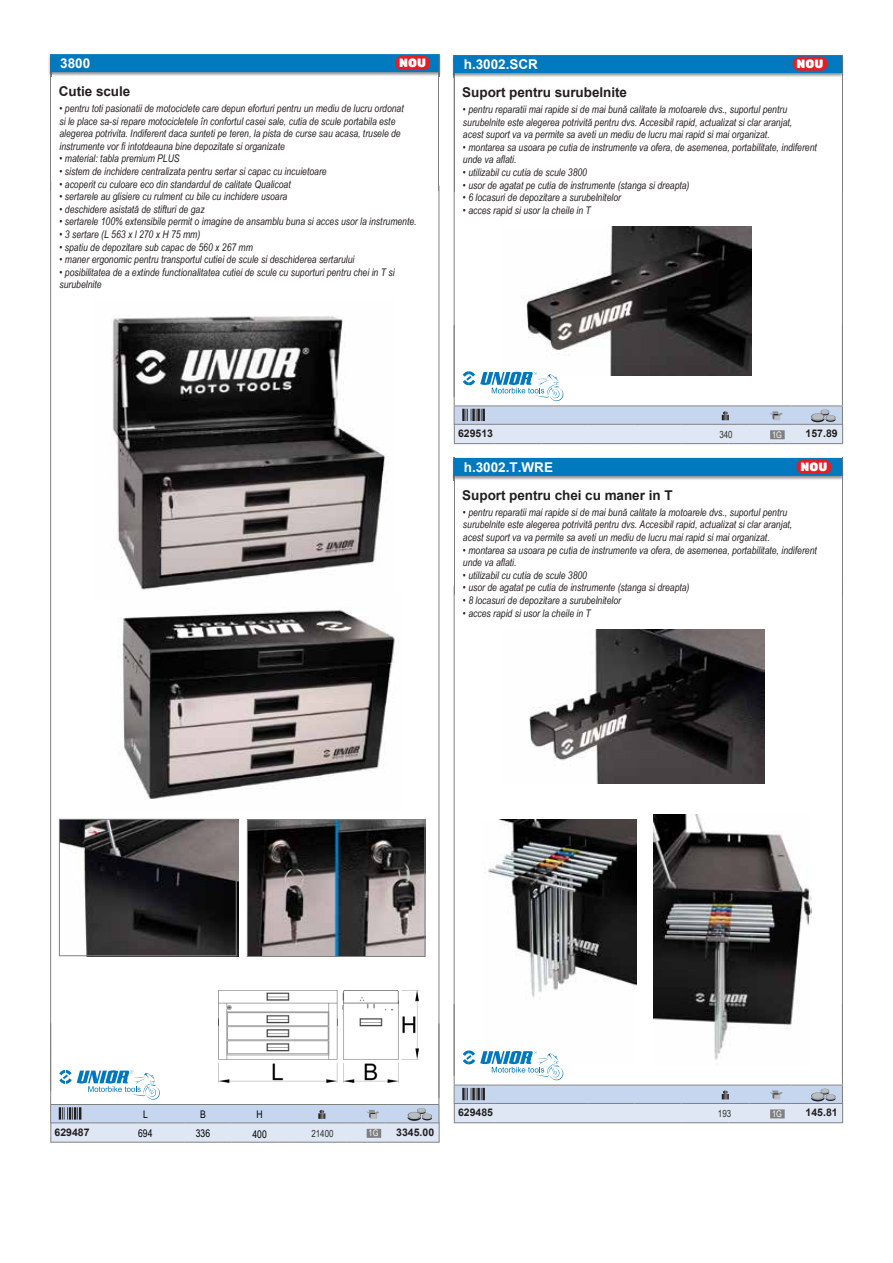
<style>
.page{position:relative;width:893px;height:1263px;background:#fff}
.page>*{position:absolute;margin:0;border:0;box-sizing:border-box;transform-origin:0 0}
.t1{font:700 13.5px "Arial";letter-spacing:-.005em;color:#231f20}
.t2{font:700 13.5px "Arial";color:#fff}
.t3{font:12px "Rubik One";color:#fff}
.t4{font:italic 10.5px/12.6px "Arial Narrow";color:#231f20}
.t5{font:700 10.5px "Arial";color:#231f20}
.t6{font:10.5px/19.5px "Arial Narrow";color:#000;text-align:center}
.t7{font:9.75px "Arial Narrow";color:#323031}
.t8{font:9px "Arial Narrow";color:#fff}
</style>
<div class="page">
<img style="left:484px;top:819px;width:153px;height:179px">
<img style="left:523px;top:227px;width:228px;height:144px">
<img style="left:112px;top:316px;width:276px;height:274px">
<hr style="left:50px;top:181px;width:1px;height:910px;background:#808083">
<hr style="left:439px;top:186px;width:1px;height:912px;background:#808083">
<hr style="left:439px;top:76px;width:1px;height:115px;background:#808083">
<hr style="left:50px;top:76px;width:1px;height:115px;background:#808083">
<img style="left:48px;top:55px;width:393px;height:22px">
<svg style="left:439px;top:54px;width:1px;height:23px"></svg>
<div style="left:51px;top:55px;width:387px;height:16px;background:#0079bf"></div>
<div style="left:50px;top:54px;width:389px;height:18px;border:2px solid #0079bf"></div>
<svg style="left:50px;top:1070px;width:390px;height:73px"></svg>
<img style="left:219px;top:990px;width:200px;height:92px">
<img style="left:122px;top:609px;width:273px;height:190px">
<img style="left:61px;top:819px;width:177px;height:137px">
<img style="left:249px;top:820px;width:177px;height:136px">
<div style="left:59px;top:819px;width:178px;height:137px;border:1px solid #808083"></div>
<div style="left:247px;top:819px;width:178px;height:138px;border:1px solid #808083"></div>
<hr style="left:454px;top:65px;width:1px;height:332px;background:#808083">
<hr style="left:842px;top:67px;width:1px;height:332px;background:#808083">
<img style="left:452px;top:55px;width:392px;height:22px">
<svg style="left:842px;top:55px;width:1px;height:22px"></svg>
<div style="left:454px;top:56px;width:387px;height:16px;background:#0079bf"></div>
<div style="left:454px;top:55px;width:388px;height:18px;border:2px solid #0079bf"></div>
<svg style="left:454px;top:371px;width:389px;height:73px"></svg>
<hr style="left:454px;top:586px;width:1px;height:490px;background:#808083">
<hr style="left:842px;top:577px;width:1px;height:502px;background:#808083">
<hr style="left:842px;top:480px;width:1px;height:115px;background:#808083">
<hr style="left:454px;top:480px;width:1px;height:115px;background:#808083">
<img style="left:452px;top:458px;width:392px;height:22px">
<svg style="left:842px;top:458px;width:1px;height:22px"></svg>
<div style="left:454px;top:459px;width:387px;height:16px;background:#0079bf"></div>
<div style="left:454px;top:458px;width:388px;height:18px;border:2px solid #0079bf"></div>
<svg style="left:454px;top:1050px;width:389px;height:73px"></svg>
<img style="left:528px;top:630px;width:237px;height:154px">
<img style="left:653px;top:814px;width:159px;height:251px">
<div style="left:796px;top:460px;width:35px;height:14px;background:#e51e25;border-radius:7px"></div>
<div style="left:395px;top:56px;width:35px;height:14px;background:#e51e25;border-radius:7px"></div>
<div style="left:793px;top:57px;width:34px;height:14px;background:#e51e25;border-radius:7px"></div>
<p class="t2" style="left:60px;top:54px;width:32px">3800</p>
<p class="t1" style="left:59px;top:82px;width:73px">Cutie scule</p>
<p class="t4" style="left:59px;top:102px;width:346px">• pentru toti pasionatii de motociclete care depun eforturi pentru un mediu de lucru ordonat si le place sa-si repare motocicletele în confortul casei sale, cutia de scule portabila este alegerea potrivita. Indiferent daca sunteti pe teren, la pista de curse sau acasa, trusele de instrumente vor fi intotdeauna bine depozitate si organizate</p>
<p class="t4" style="left:59px;top:152px;width:122px">• material: tabla premium PLUS</p>
<p class="t4" style="left:59px;top:165px;width:269px">• sistem de inchidere centralizata pentru sertar si capac cu incuietoare</p>
<p class="t4" style="left:59px;top:177px;width:233px">• acoperit cu culoare eco din standardul de calitate Qualicoat</p>
<p class="t4" style="left:59px;top:190px;width:229px">• sertarele au glisiere cu rulment cu bile cu inchidere usoara</p>
<p class="t4" style="left:59px;top:203px;width:147px">• deschidere asistată de stifturi de gaz</p>
<p class="t4" style="left:59px;top:215px;width:359px">• sertarele 100% extensibile permit o imagine de ansamblu buna si acces usor la instrumente.</p>
<p class="t4" style="left:59px;top:228px;width:142px">• 3 sertare (L 563 x l 270 x H 75 mm)</p>
<p class="t4" style="left:59px;top:240px;width:195px">• spatiu de depozitare sub capac de 560 x 267 mm</p>
<p class="t4" style="left:59px;top:253px;width:296px">• maner ergonomic pentru transportul cutiei de scule si deschiderea sertarului</p>
<p class="t4" style="left:59px;top:266px;width:337px">• posibilitatea de a extinde functionalitatea cutiei de scule cu suporturi pentru chei in T si surubelnite</p>
<p class="t3" style="left:399px;top:56px;width:28px">NOU</p>
<p class="t3" style="left:797px;top:57px;width:28px">NOU</p>
<p class="t2" style="left:464px;top:55px;width:76px">h.3002.SCR</p>
<p class="t1" style="left:462px;top:83px;width:166px">Suport pentru surubelnite</p>
<p class="t4" style="left:463px;top:103px;width:331px">• pentru reparatii mai rapide si de mai bună calitate la motoarele dvs., suportul pentru surubelnite este alegerea potrivită pentru dvs. Accesibil rapid, actualizat si clar aranjat, acest suport va va permite sa aveti un mediu de lucru mai rapid si mai organizat.</p>
<p class="t4" style="left:463px;top:141px;width:355px">• montarea sa usoara pe cutia de instrumente va ofera, de asemenea, portabilitate, indiferent unde va aflati.</p>
<p class="t4" style="left:463px;top:166px;width:126px">• utilizabil cu cutia de scule 3800</p>
<p class="t4" style="left:463px;top:178px;width:228px">• usor de agatat pe cutia de instrumente (stanga si dreapta)</p>
<p class="t4" style="left:463px;top:191px;width:160px">• 6 locasuri de depozitare a surubelnitelor</p>
<p class="t4" style="left:463px;top:204px;width:129px">• acces rapid si usor la cheile in T</p>
<p class="t5" style="left:458px;top:426px;width:37px">629513</p>
<p class="t7" style="left:719px;top:427px;width:15px">340</p>
<p class="t8" style="left:772px;top:428px;width:11px">1G</p>
<p class="t5" style="left:806px;top:426px;width:34px">157.89</p>
<p class="t2" style="left:464px;top:458px;width:91px">h.3002.T.WRE</p>
<p class="t1" style="left:462px;top:485px;width:212px">Suport pentru chei cu maner in T</p>
<p class="t4" style="left:463px;top:505px;width:331px">• pentru reparatii mai rapide si de mai bună calitate la motoarele dvs., suportul pentru surubelnite este alegerea potrivită pentru dvs. Accesibil rapid, actualizat si clar aranjat, acest suport va va permite sa aveti un mediu de lucru mai rapid si mai organizat.</p>
<p class="t4" style="left:463px;top:543px;width:355px">• montarea sa usoara pe cutia de instrumente va ofera, de asemenea, portabilitate, indiferent unde va aflati.</p>
<p class="t4" style="left:463px;top:568px;width:126px">• utilizabil cu cutia de scule 3800</p>
<p class="t4" style="left:463px;top:581px;width:228px">• usor de agatat pe cutia de instrumente (stanga si dreapta)</p>
<p class="t4" style="left:463px;top:594px;width:160px">• 8 locasuri de depozitare a surubelnitelor</p>
<p class="t4" style="left:463px;top:606px;width:129px">• acces rapid si usor la cheile in T</p>
<p class="t3" style="left:800px;top:460px;width:28px">NOU</p>
<p class="t6" style="left:138px;top:1104px;width:16px">L<br>694</p>
<p class="t6" style="left:196px;top:1104px;width:16px">B<br>336</p>
<p class="t6" style="left:252px;top:1104px;width:16px">H<br>400</p>
<p class="t5" style="left:55px;top:1124px;width:37px">629487</p>
<p class="t7" style="left:311px;top:1126px;width:24px">21400</p>
<p class="t8" style="left:369px;top:1126px;width:11px">1G</p>
<p class="t5" style="left:396px;top:1124px;width:39px">3345.00</p>
<p class="t5" style="left:458px;top:1105px;width:37px">629485</p>
<p class="t7" style="left:718px;top:1106px;width:15px">193</p>
<p class="t8" style="left:772px;top:1107px;width:11px">1G</p>
<p class="t5" style="left:806px;top:1105px;width:34px">145.81</p>
</div>
